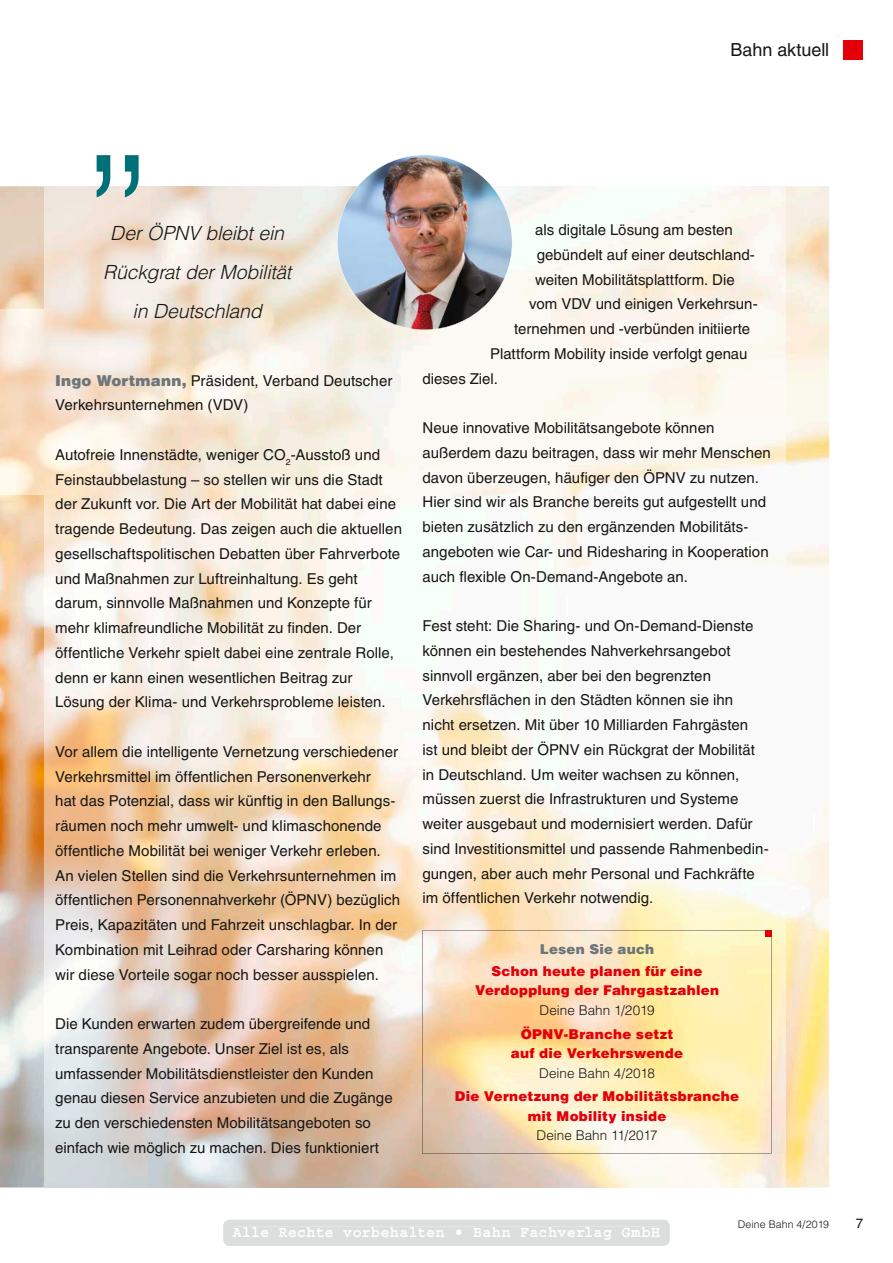
<style>
.page{position:relative;width:893px;height:1263px;background:#fff}
.page>*{position:absolute;margin:0;border:0;box-sizing:border-box;transform-origin:0 0}
.t1{font:300 187.5px "Helvetica LT";color:#007078}
.t2{font:italic 300 19.5px/39px "Helvetica LT";letter-spacing:-.01em;color:#181615;text-align:center}
.t3{font:18px "Helvetica LT";letter-spacing:-.005em;color:#181615}
.t4{font:700 15.75px "Courier";letter-spacing:.025em;color:#fff;scale:.95 1}
.t5{font:15px/24.8px "Helvetica LT";letter-spacing:.005em;color:#181615}
.t6{font:900 13.5px/19.5px "Helvetica LT";letter-spacing:.015em;color:#e30009;text-align:center}
.t7{font:300 13.5px "Helvetica LT";color:#181615}
.t8{font:900 13.5px "Helvetica LT";letter-spacing:.015em;color:#6d7579}
.t9{font:13.5px "Helvetica LT";color:#181615}
.t10{font:300 10.5px "Helvetica LT";letter-spacing:.01em;color:#181615}
.s1{font-weight:900;color:#6d7579}
</style>
<div class="page">
<div style="left:844px;top:40px;width:19px;height:19px;background:#e30009"></div>
<img style="left:0;top:186px;width:829px;height:1001px">
<img style="left:150px;top:186px;width:635px;height:632px">
<img style="left:45px;top:186px;width:105px;height:1001px">
<img style="left:149px;top:818px;width:636px;height:369px">
<img style="left:0;top:310px;width:45px;height:184px">
<img style="left:337px;top:155px;width:175px;height:175px">
<svg style="left:422px;top:930px;width:350px;height:223px;background:#fae5b6"></svg>
<div style="left:765px;top:930px;width:7px;height:7px;background:#e30009"></div>
<div style="left:223px;top:1220px;width:447px;height:26px;background:#dcdddd"></div>
<div style="left:233px;top:1227px;width:427px;height:12px;background:#dcdddd"></div>
<p class="t3" style="left:730px;top:40px;width:100px">Bahn aktuell</p>
<h1 class="t1" style="left:82px;top:-12px;width:74px">„</h1>
<h2 class="t2" style="left:103px;top:214px;width:190px">Der ÖPNV bleibt ein<br>Rückgrat der Mobilität in Deutschland</h2>
<p class="t5" style="left:55px;top:368px;width:339px"><span class="s1">Ingo Wortmann,</span> Präsident, Verband Deutscher<br>Verkehrsunternehmen (VDV)</p>
<p class="t5" style="left:55px;top:442px;width:348px">Autofreie Innenstädte, weniger CO<sub>2</sub>-Ausstoß und Feinstaubbelastung – so stellen wir uns die Stadt der Zukunft vor. Die Art der Mobilität hat dabei eine tragende Bedeutung. Das zeigen auch die aktuellen gesellschaftspolitischen Debatten über Fahrverbote und Maßnahmen zur Luftreinhaltung. Es geht darum, sinnvolle Maßnahmen und Konzepte für mehr klimafreundliche Mobilität zu finden. Der öffentliche Verkehr spielt dabei eine zentrale Rolle, denn er kann einen wesentlichen Beitrag zur Lösung der Klima- und Verkehrsprobleme leisten.</p>
<p class="t5" style="left:55px;top:739px;width:346px">Vor allem die intelligente Vernetzung verschiedener Verkehrsmittel im öffentlichen Personenverkehr<br>hat das Potenzial, dass wir künftig in den Ballungs&shy;räumen noch mehr umwelt- und klimaschonende öffentliche Mobilität bei weniger Verkehr erleben.<br>An vielen Stellen sind die Verkehrsunternehmen im öffentlichen Personennahverkehr (ÖPNV) bezüglich Preis, Kapazitäten und Fahrzeit unschlagbar. In der Kombination mit Leihrad oder Carsharing können wir diese Vorteile sogar noch besser ausspielen.</p>
<p class="t5" style="left:55px;top:1011px;width:339px">Die Kunden erwarten zudem übergreifende und transparente Angebote. Unser Ziel ist es, als umfassender Mobilitätsdienstleister den Kunden genau diesen Service anzubieten und die Zugänge zu den verschiedensten Mobilitätsangeboten so einfach wie möglich zu machen. Dies funktioniert</p>
<p class="t5" style="left:535px;top:217px;width:199px">als digitale Lösung am besten</p>
<p class="t5" style="left:537px;top:242px;width:220px">gebündelt auf einer deutschland-</p>
<p class="t5" style="left:535px;top:267px;width:201px">weiten Mobilitätsplattform. Die</p>
<p class="t5" style="left:529px;top:292px;width:230px">vom VDV und einigen Verkehrsun-</p>
<p class="t5" style="left:514px;top:316px;width:237px">ternehmen und -verbünden initiierte</p>
<p class="t5" style="left:490px;top:341px;width:259px">Plattform Mobility inside verfolgt genau</p>
<p class="t5" style="left:422px;top:366px;width:77px">dieses Ziel.</p>
<p class="t5" style="left:422px;top:415px;width:350px">Neue innovative Mobilitätsangebote können außerdem dazu beitragen, dass wir mehr Menschen davon überzeugen, häufiger den ÖPNV zu nutzen.<br>Hier sind wir als Branche bereits gut aufgestellt und bieten zusätzlich zu den ergänzenden Mobilitäts&shy;angeboten wie Car- und Ridesharing in Kooperation auch flexible On-Demand-Angebote an.</p>
<p class="t5" style="left:422px;top:613px;width:348px">Fest steht: Die Sharing- und On-Demand-Dienste können ein bestehendes Nahverkehrsangebot sinnvoll ergänzen, aber bei den begrenzten Verkehrsflächen in den Städten können sie ihn nicht ersetzen. Mit über 10 Milliarden Fahrgästen<br>ist und bleibt der ÖPNV ein Rückgrat der Mobilität in Deutschland. Um weiter wachsen zu können, müssen zuerst die Infrastrukturen und Systeme weiter ausgebaut und modernisiert werden. Dafür sind Investitionsmittel und passende Rahmenbedin&shy;gungen, aber auch mehr Personal und Fachkräfte im öffentlichen Verkehr notwendig.</p>
<p class="t8" style="left:540px;top:940px;width:116px">Lesen Sie auch</p>
<p class="t6" style="left:475px;top:961px;width:245px">Schon heute planen für eine<br>Verdopplung der Fahrgastzahlen</p>
<p class="t7" style="left:539px;top:1001px;width:117px">Deine Bahn 1/2019</p>
<p class="t6" style="left:511px;top:1024px;width:174px">ÖPNV-Branche setzt auf die Verkehrswende</p>
<p class="t7" style="left:539px;top:1064px;width:117px">Deine Bahn 4/2018</p>
<p class="t6" style="left:455px;top:1086px;width:286px">Die Vernetzung der Mobilitätsbranche mit Mobility inside</p>
<p class="t7" style="left:536px;top:1127px;width:123px">Deine Bahn 11/2017</p>
<p class="t4" style="left:233px;top:1224px;width:451px">Alle Rechte vorbehalten • Bahn Fachverlag GmbH</p>
<p class="t10" style="left:738px;top:1217px;width:93px">Deine Bahn 4/2019</p>
<p class="t9" style="left:856px;top:1215px;width:9px">7</p>
</div>
